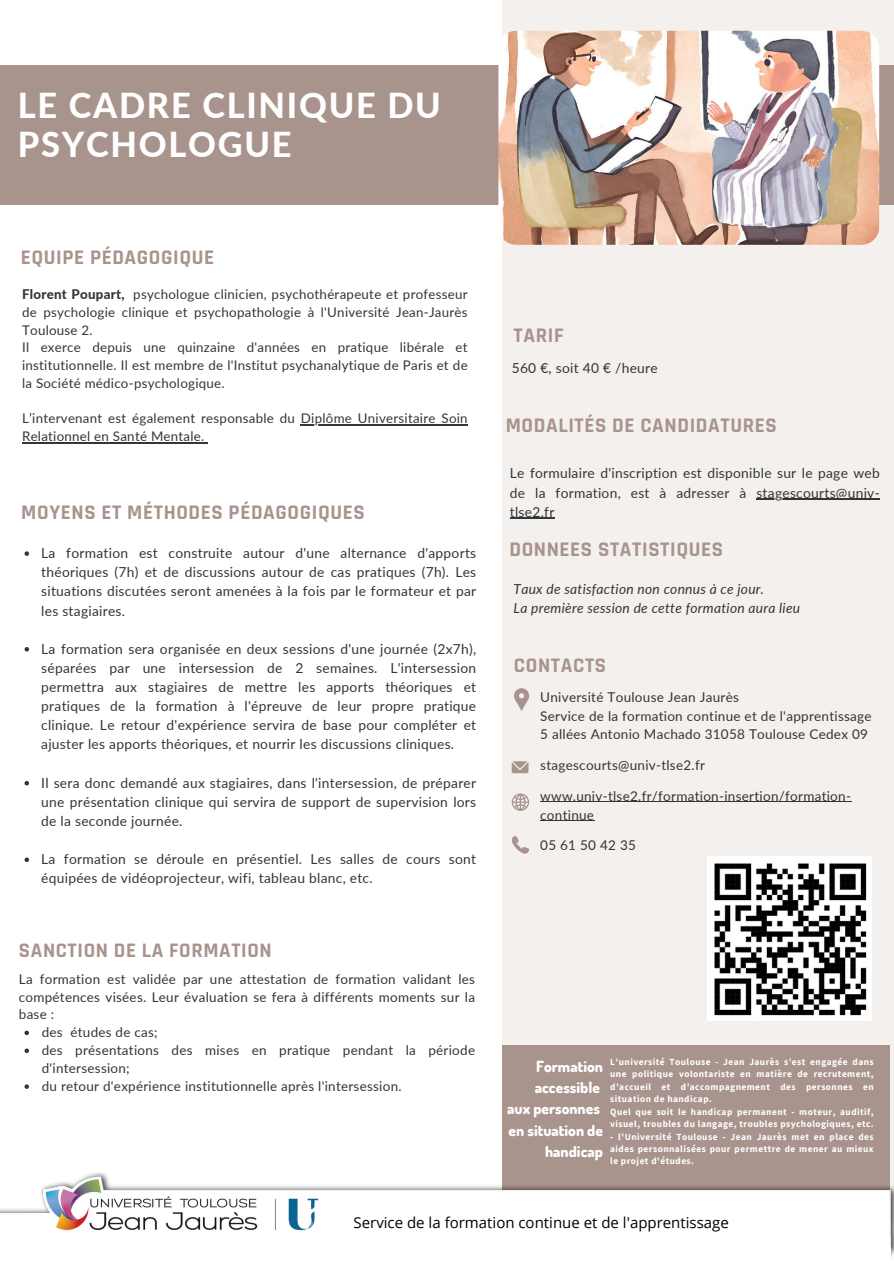
<style>
.page{position:relative;width:894px;height:1264px;background:#fff}
.page>*{position:absolute;margin:0;border:0;box-sizing:border-box;transform-origin:0 0}
.t1{font:800 34.35px/39.3px "Lato";letter-spacing:.05em;color:#fff}
.t2{font:700 21px "Rajdhani";letter-spacing:.03em;color:#a8938d}
.t3{font:700 20.85px "Rajdhani";letter-spacing:.03em;color:#a8938d}
.t4{font:800 15.3px/21.3px "Dosis";color:#fff;text-align:right}
.t5{font:15px "Open Sans";color:#000}
.t6{font:13.8px/19.2px "Lato";letter-spacing:.02em;color:#313638;text-align:justify}
.t7{font:italic 13.8px/19.2px "Lato";letter-spacing:.02em;color:#313638}
.t8{font:13.5px/17.9px "Lato";letter-spacing:.02em;color:#313638}
.t9{font:13.35px/17.7px "Lato";letter-spacing:.02em;color:#313638}
.t10{font:700 9.3px/12.5px "Source Sans Pro";letter-spacing:.05em;color:#fff;text-align:justify}
.s1{font-weight:800}
</style>
<div class="page">
<div style="left:502px;top:0;width:391px;height:1222px;background:#f4f0ee"></div>
<div style="left:0;top:65px;width:893px;height:140px;background:#a8938d"></div>
<div style="left:502px;top:1044px;width:387px;height:148px;background:#a8938d"></div>
<img style="left:498px;top:31px;width:380px;height:214px;border-radius:18px">
<img style="left:0;top:1172px;width:893px;height:86px">
<svg style="left:514px;top:688px;width:15px;height:22px"></svg>
<svg style="left:511px;top:761px;width:17px;height:12px"></svg>
<svg style="left:511px;top:836px;width:18px;height:17px"></svg>
<svg style="left:511px;top:793px;width:17px;height:17px"></svg>
<hr style="left:540px;top:801px;width:311px;height:1px;background:#313638">
<hr style="left:540px;top:820px;width:54px;height:1px;background:#313638">
<img style="left:707px;top:856px;width:164px;height:164px">
<svg style="left:25px;top:551px;width:4px;height:5px"></svg>
<svg style="left:25px;top:647px;width:4px;height:4px"></svg>
<svg style="left:25px;top:781px;width:4px;height:4px"></svg>
<svg style="left:25px;top:857px;width:4px;height:5px"></svg>
<svg style="left:24px;top:1030px;width:5px;height:5px"></svg>
<svg style="left:24px;top:1048px;width:5px;height:5px"></svg>
<svg style="left:24px;top:1084px;width:5px;height:4px"></svg>
<hr style="left:756px;top:498px;width:123px;height:2px;background:#313638">
<hr style="left:509px;top:518px;width:45px;height:1px;background:#313638">
<hr style="left:301px;top:424px;width:167px;height:1px;background:#313638">
<hr style="left:22px;top:442px;width:182px;height:1px;background:#313638">
<h3 class="t1" style="left:18px;top:85px;width:424px">LE CADRE CLINIQUE DU<br>PSYCHOLOGUE</h3>
<h5 class="t2" style="left:21px;top:244px;width:195px">EQUIPE PÉDAGOGIQUE</h5>
<p class="t9" style="left:22px;top:285px;width:447px"><span class="s1">Florent Poupart,</span> psychologue clinicien, psychothérapeute et professeur de psychologie clinique et psychopathologie à l'Université Jean-Jaurès Toulouse 2.<br>Il exerce depuis une quinzaine d'années en pratique libérale et institutionnelle. Il est membre de l'Institut psychanalytique de Paris et de la Société médico-psychologique.</p>
<p class="t9" style="left:22px;top:409px;width:447px">L’intervenant est également responsable du Diplôme Universitaire Soin</p>
<p class="t9" style="left:22px;top:427px;width:184px">Relationnel en Santé Mentale.</p>
<p class="t2" style="left:21px;top:499px;width:345px">MOYENS ET MÉTHODES PÉDAGOGIQUES</p>
<p class="t6" style="left:41px;top:543px;width:436px">La formation est construite autour d'une alternance d'apports théoriques (7h) et de discussions autour de cas pratiques (7h). Les situations discutées seront amenées à la fois par le formateur et par les stagiaires.</p>
<p class="t6" style="left:41px;top:639px;width:436px">La formation sera organisée en deux sessions d'une journée (2x7h), séparées par une intersession de 2 semaines. L'intersession permettra aux stagiaires de mettre les apports théoriques et pratiques de la formation à l'épreuve de leur propre pratique clinique. Le retour d'expérience servira de base pour compléter et ajuster les apports théoriques, et nourrir les discussions cliniques.</p>
<p class="t6" style="left:41px;top:772px;width:436px">Il sera donc demandé aux stagiaires, dans l'intersession, de préparer une présentation clinique qui servira de support de supervision lors de la seconde journée.</p>
<h1 class="t6" style="left:41px;top:849px;width:436px">La formation se déroule en présentiel. Les salles de cours sont équipées de vidéoprojecteur, wifi, tableau blanc, etc.</h1>
<h2 class="t3" style="left:19px;top:937px;width:254px">SANCTION DE LA FORMATION</h2>
<h5 class="t8" style="left:19px;top:969px;width:457px;text-align:justify">La formation est validée par une attestation de formation validant les compétences visées. Leur évaluation se fera à différents moments sur la base :</h5>
<h5 class="t8" style="left:42px;top:1023px;width:22px">des</h5>
<h2 class="t8" style="left:42px;top:1023px;width:434px;text-indent:29px">études de cas;<br>des présentations des mises en pratique pendant la période d'intersession;</h2>
<p class="t8" style="left:42px;top:1076px;width:361px">du retour d'expérience institutionnelle après l'intersession.</p>
<h5 class="t2" style="left:513px;top:322px;width:51px">TARIF</h5>
<h5 class="t6" style="left:511px;top:358px;width:147px">560 €, soit 40 € /heure</h5>
<p class="t2" style="left:505px;top:412px;width:272px">MODALITÉS DE CANDIDATURES</p>
<p class="t6" style="left:509px;top:463px;width:371px">Le formulaire d'inscription est disponible sur le page web de la formation, est à adresser à</p>
<p class="t6" style="left:756px;top:482px;width:125px">stagescourts@univ-</p>
<p class="t6" style="left:509px;top:501px;width:46px">tlse2.fr</p>
<h2 class="t2" style="left:509px;top:537px;width:215px">DONNEES STATISTIQUES</h2>
<h5 class="t7" style="left:513px;top:578px;width:288px">Taux de satisfaction non connus à ce jour.<br>La première session de cette formation aura lieu</h5>
<p class="t2" style="left:514px;top:652px;width:94px">CONTACTS</p>
<h2 class="t8" style="left:540px;top:687px;width:333px;line-height:18.8px">Université Toulouse Jean Jaurès<br>Service de la formation continue et de l'apprentissage<br>5 allées Antonio Machado 31058 Toulouse Cedex 09</h2>
<h4 class="t8" style="left:540px;top:756px;width:166px">stagescourts@univ-tlse2.fr</h4>
<h2 class="t8" style="left:540px;top:786px;width:312px;line-height:18.8px">www.univ-tlse2.fr/formation-insertion/formation&shy;continue</h2>
<p class="t8" style="left:540px;top:836px;width:97px">05 61 50 42 35</p>
<h4 class="t10" style="left:610px;top:1055px;width:265px">L'université Toulouse - Jean Jaurès s’est engagée dans une politique volontariste en matière de recrutement, d’accueil et d’accompagnement des personnes en situation de handicap.</h4>
<h2 class="t10" style="left:610px;top:1105px;width:265px">Quel que soit le handicap permanent - moteur, auditif, visuel, troubles du langage, troubles psychologiques, etc.</h2>
<h2 class="t10" style="left:610px;top:1129px;width:265px">- l'Université Toulouse - Jean Jaurès met en place des aides personnalisées pour permettre de mener au mieux le projet d'études.</h2>
<p class="t4" style="left:507px;top:1054px;width:97px">Formation accessible<br>aux personnes en situation de</p>
<h5 class="t4" style="left:545px;top:1140px;width:59px">handicap</h5>
<p class="t5" style="left:353px;top:1211px;width:377px">Service de la formation continue et de l'apprentissage</p>
</div>
